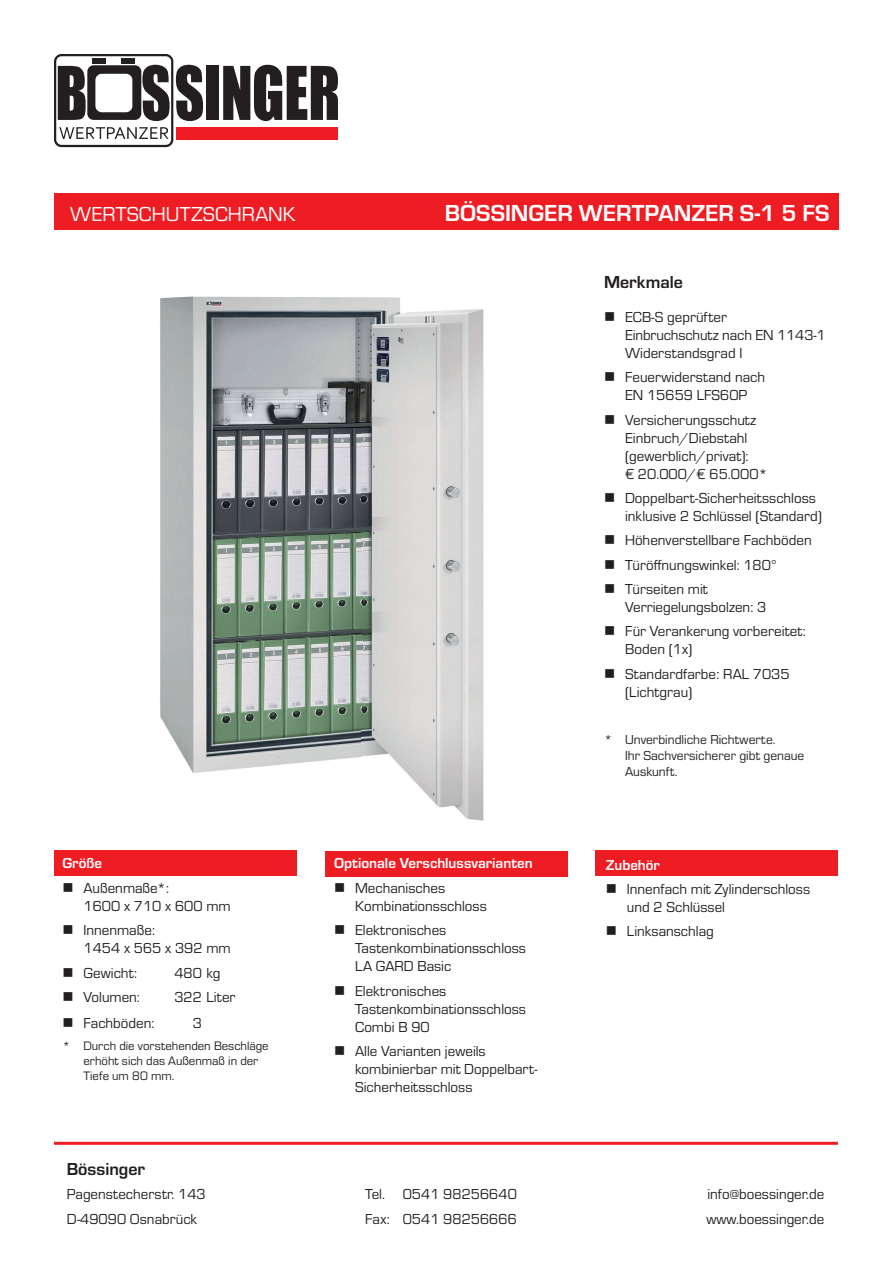
<style>
.page{position:relative;width:893px;height:1263px;background:#fff}
.page>*{position:absolute;margin:0;border:0;box-sizing:border-box;transform-origin:0 0}
.t1{font:700 24px "Eurostile";color:#fff}
.t2{font:21px "Eurostile";color:#fff}
.t3{font:700 18px "Eurostile";color:#231f20}
.t4{font:15px/18px "Eurostile";color:#231f20}
.t5{font:700 15px "Eurostile";color:#fff}
.t6{font:13.5px/16.2px "Eurostile";color:#231f20}
.t7{font:12.75px/15.3px "Eurostile";color:#231f20}
</style>
<div class="page">
<div style="left:54px;top:193px;width:785px;height:36px;background:#ee1d23"></div>
<div style="left:54px;top:850px;width:242px;height:26px;background:#ee1d23"></div>
<div style="left:206px;top:66px;width:13px;height:54px;background:#231f20"></div>
<svg style="left:223px;top:65px;width:115px;height:56px"></svg>
<svg style="left:54px;top:54px;width:149px;height:93px"></svg>
<div style="left:176px;top:127px;width:162px;height:12px;background:#ee1d23"></div>
<hr style="left:54px;top:1142px;width:784px;height:3px;background:#ee1d23">
<div style="left:326px;top:851px;width:242px;height:25px;background:#ee1d23"></div>
<div style="left:595px;top:850px;width:243px;height:26px;background:#ee1d23"></div>
<img style="left:160px;top:296px;width:324px;height:525px">
<h2 class="t2" style="left:70px;top:200px;width:227px">WERTSCHUTZSCHRANK</h2>
<p class="t5" style="left:63px;top:853px;width:41px">Größe</p>
<p class="t4" style="left:84px;top:878px;width:149px;text-indent:-21px">■ Außenmaße*:<br>1600 x 710 x 600 mm</p>
<p class="t4" style="left:84px;top:920px;width:149px;text-indent:-21px">■ Innenmaße:<br>1454 x 565 x 392 mm</p>
<p class="t4" style="left:63px;top:963px;width:76px">■ Gewicht:</p>
<p class="t4" style="left:174px;top:963px;width:48px">480 kg</p>
<p class="t4" style="left:63px;top:987px;width:79px">■ Volumen:</p>
<p class="t4" style="left:174px;top:987px;width:62px">322 Liter</p>
<p class="t4" style="left:63px;top:1013px;width:93px">■ Fachböden:</p>
<p class="t4" style="left:193px;top:1013px;width:11px">3</p>
<p class="t7" style="left:84px;top:1037px;width:187px;text-indent:-21px">* Durch die vorstehenden Beschläge erhöht sich das Außenmaß in der<br>Tiefe um 80 mm.</p>
<h1 class="t1" style="left:445px;top:196px;width:386px">BÖSSINGER WERTPANZER S-1 5 FS</h1>
<p class="t5" style="left:334px;top:853px;width:200px">Optionale Verschlussvarianten</p>
<p class="t4" style="left:355px;top:878px;width:133px;text-indent:-21px">■ Mechanisches<br>Kombinationsschloss</p>
<p class="t4" style="left:355px;top:920px;width:172px;text-indent:-21px">■ Elektronisches<br>Tastenkombinationsschloss<br>LA GARD Basic</p>
<p class="t4" style="left:355px;top:981px;width:172px;text-indent:-21px">■ Elektronisches<br>Tastenkombinationsschloss<br>Combi B 90</p>
<p class="t4" style="left:355px;top:1041px;width:184px;text-indent:-21px">■ Alle Varianten jeweils kombinierbar mit Doppelbart-<br>Sicherheitsschloss</p>
<p class="t3" style="left:604px;top:270px;width:80px">Merkmale</p>
<p class="t4" style="left:625px;top:307px;width:202px;text-indent:-21px">■ ECB-S geprüfter<br>Einbruchschutz nach EN 1143-1<br>Widerstandsgrad I</p>
<p class="t4" style="left:604px;top:367px;width:163px;text-align:center">■ Feuerwiderstand nach<br>EN 15659 LFS60P</p>
<p class="t4" style="left:625px;top:410px;width:144px;text-indent:-21px">■ Versicherungsschutz<br>Einbruch/Diebstahl (gewerblich/privat):<br>€ 20.000/€ 65.000*</p>
<p class="t4" style="left:625px;top:488px;width:198px;text-indent:-21px">■ Doppelbart-Sicherheitsschloss inklusive 2 Schlüssel (Standard)</p>
<p class="t4" style="left:604px;top:531px;width:209px">■ Höhenverstellbare Fachböden</p>
<p class="t4" style="left:604px;top:555px;width:174px">■ Türöffnungswinkel: 180°</p>
<p class="t4" style="left:625px;top:579px;width:143px;text-indent:-21px">■ Türseiten mit<br>Verriegelungsbolzen: 3</p>
<p class="t4" style="left:625px;top:622px;width:182px;text-indent:-21px">■ Für Verankerung vorbereitet:<br>Boden (1x)</p>
<p class="t4" style="left:625px;top:664px;width:166px;text-indent:-21px">■ Standardfarbe: RAL 7035 (Lichtgrau)</p>
<p class="t6" style="left:625px;top:731px;width:181px;text-indent:-21px">* Unverbindliche Richtwerte.<br>Ihr Sachversicherer gibt genaue<br>Auskunft.</p>
<p class="t5" style="left:606px;top:854px;width:56px">Zubehör</p>
<p class="t4" style="left:627px;top:879px;width:185px;text-indent:-21px">■ Innenfach mit Zylinderschloss und 2 Schlüssel</p>
<p class="t4" style="left:606px;top:922px;width:109px">■ Linksanschlag</p>
<p class="t3" style="left:67px;top:1156px;width:80px">Bössinger</p>
<p class="t4" style="left:67px;top:1185px;width:140px">Pagenstecherstr. 143</p>
<p class="t4" style="left:365px;top:1185px;width:153px">Tel. 0541 98256640</p>
<p class="t4" style="left:707px;top:1185px;width:118px">info@boessinger.de</p>
<p class="t4" style="left:67px;top:1209px;width:132px">D-49090 Osnabrück</p>
<p class="t4" style="left:365px;top:1209px;width:153px">Fax: 0541 98256666</p>
<p class="t4" style="left:706px;top:1209px;width:119px">www.boessinger.de</p>
</div>
